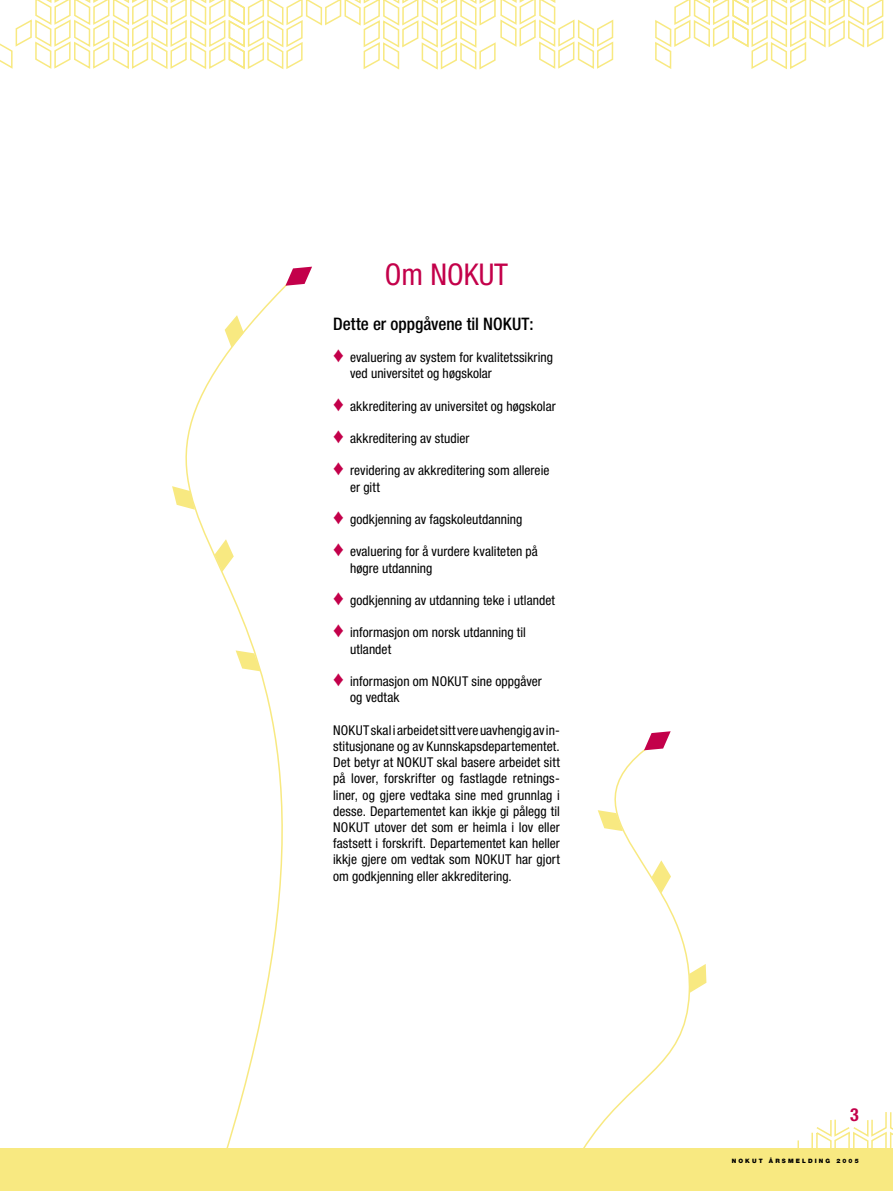
<style>
.page{position:relative;width:893px;height:1191px;background:#fff}
.page>*{position:absolute;margin:0;border:0;box-sizing:border-box;transform-origin:0 0}
.t1{font:condensed 30px "Helvetica Neue";color:#c3004a}
.t2{font:18px/32.4px "Zapf Dingbats ITC";color:#c3004a;text-align:justify}
.t3{font:500 condensed 17.25px "Helvetica Neue";color:#000}
.t4{font:condensed 13.5px/16.2px "Helvetica Neue";letter-spacing:.005em;color:#000}
.t5{font:900 6px "Helvetica Neue";letter-spacing:.35em;color:#000}
</style>
<div class="page">
<div style="left:0;top:1148px;width:893px;height:43px;background:#f8e981"></div>
<svg style="left:0;top:0;width:614px;height:70px"></svg>
<svg style="left:655px;top:0;width:229px;height:70px"></svg>
<svg style="left:583px;top:749px;width:108px;height:399px"></svg>
<svg style="left:185px;top:285px;width:102px;height:863px"></svg>
<svg style="left:652px;top:860px;width:19px;height:33px"></svg>
<svg style="left:689px;top:964px;width:17px;height:28px"></svg>
<svg style="left:644px;top:731px;width:27px;height:19px"></svg>
<svg style="left:598px;top:810px;width:25px;height:21px"></svg>
<svg style="left:285px;top:267px;width:27px;height:19px"></svg>
<svg style="left:215px;top:539px;width:19px;height:33px"></svg>
<svg style="left:225px;top:315px;width:19px;height:32px"></svg>
<svg style="left:236px;top:650px;width:25px;height:21px"></svg>
<svg style="left:172px;top:486px;width:23px;height:24px"></svg>
<svg style="left:797px;top:1112px;width:96px;height:36px"></svg>
<h1 class="t1" style="left:385px;top:256px;width:125px">Om NOKUT</h1>
<p class="t3" style="left:333px;top:313px;width:202px">Dette er oppgåvene til NOKUT:</p>
<p class="t4" style="left:350px;top:349px;width:204px">evaluering av system for kvalitetssikring ved universitet og høgskolar</p>
<p class="t4" style="left:350px;top:397px;width:207px">akkreditering av universitet og høgskolar</p>
<p class="t4" style="left:350px;top:430px;width:121px">akkreditering av studier</p>
<p class="t4" style="left:350px;top:462px;width:201px">revidering av akkreditering som allereie er gitt</p>
<p class="t4" style="left:350px;top:511px;width:174px">godkjenning av fagskoleutdanning</p>
<p class="t4" style="left:350px;top:543px;width:189px">evaluering for å vurdere kvaliteten på høgre utdanning</p>
<p class="t4" style="left:350px;top:592px;width:206px">godkjenning av utdanning teke i utlandet</p>
<p class="t4" style="left:350px;top:624px;width:177px">informasjon om norsk utdanning til utlandet</p>
<p class="t4" style="left:350px;top:673px;width:193px">informasjon om NOKUT sine oppgåver og vedtak</p>
<p class="t4" style="left:333px;top:721px;width:228px;text-align:justify">NOKUT skal i arbeidet sitt vere uavhengig av in&shy;stitusjonane og av Kunnskapsdepartementet.<br>Det betyr at NOKUT skal basere arbeidet sitt på lover, forskrifter og fastlagde retnings&shy;liner, og gjere vedtaka sine med grunnlag i desse. Departementet kan ikkje gi pålegg til NOKUT utover det som er heimla i lov eller fastsett i forskrift. Departementet kan heller ikkje gjere om vedtak som NOKUT har gjort om godkjenning eller akkreditering.</p>
<h2 class="t2" style="left:333px;top:388px;width:12px">♦ ♦ ♦</h2>
<p class="t5" style="left:732px;top:1157px;width:128px">NOKUT ÅRSMELDING 2005</p>
</div>
